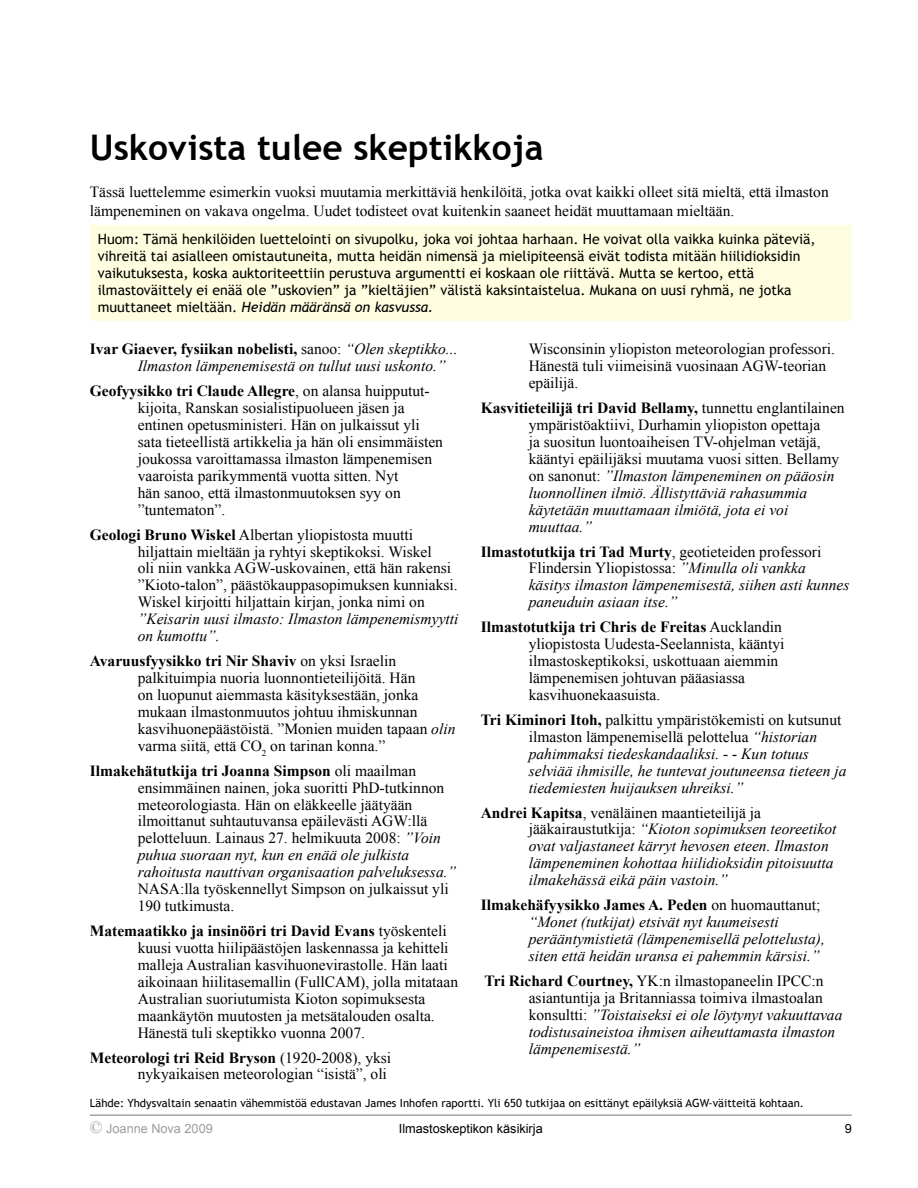
<style>
.page{position:relative;width:918px;height:1188px;background:#fff}
.page>*{position:absolute;margin:0;border:0;box-sizing:border-box;transform-origin:0 0}
.t1{font:700 35.25px "Trebuchet MS";color:#000}
.t2{font:15.45px/17px "Times New Roman";color:#000}
.t3{font:italic 15.45px/17px "Times New Roman";color:#000}
.t4{font:14.1px/17px "Trebuchet MS";color:#000}
.t5{font:12.75px "Arial";color:#000}
.t6{font:12.75px "Arial";color:#9b9da0}
.t7{font:11.25px "Trebuchet MS";color:#000}
.s1{font-style:italic}
.s2{font-weight:700;font-style:normal}
.s3{font-style:normal}
.s4{font-weight:700}
.s5{font-family:"Times New Roman";font-size:16.95px}
</style>
<div class="page">
<hr style="left:90px;top:1114px;width:762px;height:2px;background:#9b9da0">
<div style="left:90px;top:226px;width:762px;height:95px;background:#fffddf"></div>
<h1 class="t1" style="left:90px;top:134px;width:455px">Uskovista tulee skeptikkoja</h1>
<p class="t2" style="left:90px;top:184px;width:741px;line-height:19px">Tässä luettelemme esimerkin vuoksi muutamia merkittäviä henkilöitä, jotka ovat kaikki olleet sitä mieltä, että ilmaston lämpeneminen on vakava ongelma. Uudet todisteet ovat kuitenkin saaneet heidät muuttamaan mieltään.</p>
<p class="t4" style="left:98px;top:232px;width:720px">Huom: Tämä henkilöiden luettelointi on sivupolku, joka voi johtaa harhaan. He voivat olla vaikka kuinka päteviä, vihreitä tai asialleen omistautuneita, mutta heidän nimensä ja mielipiteensä eivät todista mitään hiilidioksidin vaikutuksesta, koska auktoriteettiin perustuva argumentti ei koskaan ole riittävä. Mutta se kertoo, että ilmastoväittely ei enää ole ”uskovien” ja ”kieltäjien” välistä kaksintaistelua. Mukana on uusi ryhmä, ne jotka muuttaneet mieltään. <span class="s1">Heidän määränsä on kasvussa.</span></p>
<p class="t3" style="left:138px;top:342px;width:321px;text-indent:-48px"><span class="s2">Ivar Giaever, fysiikan nobelisti,</span> <span class="s3">sanoo:</span> “Olen skeptikko...<br>Ilmaston lämpenemisestä on tullut uusi uskonto.”</p>
<p class="t2" style="left:138px;top:384px;width:307px;text-indent:-48px"><span class="s4">Geofyysikko tri Claude Allegre</span>, on alansa huipputut&shy;kijoita, Ranskan sosialistipuolueen jäsen ja entinen opetusministeri. Hän on julkaissut yli sata tieteellistä artikkelia ja hän oli ensimmäisten joukossa varoittamassa ilmaston lämpenemisen vaaroista parikymmentä vuotta sitten. Nyt<br>hän sanoo, että ilmastonmuutoksen syy on ”tuntematon”.</p>
<p class="t2" style="left:138px;top:527px;width:321px;text-indent:-48px"><span class="s4">Geologi Bruno Wiskel</span> Albertan yliopistosta muutti hiljattain mieltään ja ryhtyi skeptikoksi. Wiskel<br>oli niin vankka AGW-uskovainen, että hän rakensi ”Kioto-talon”, päästökauppasopimuksen kunniaksi.<br>Wiskel kirjoitti hiljattain kirjan, jonka nimi on</p>
<p class="t3" style="left:138px;top:612px;width:322px">”Keisarin uusi ilmasto: Ilmaston lämpenemismyytti on kumottu”.</p>
<p class="t2" style="left:138px;top:654px;width:319px;text-indent:-48px"><span class="s4">Avaruusfyysikko tri Nir Shaviv</span> on yksi Israelin palkituimpia nuoria luonnontieteilijöitä. Hän<br>on luopunut aiemmasta käsityksestään, jonka mukaan ilmastonmuutos johtuu ihmiskunnan kasvihuonepäästöistä. ”Monien muiden tapaan <span class="s1">olin </span>varma siitä, että CO<sub>2</sub> on tarinan konna.”</p>
<p class="t2" style="left:138px;top:764px;width:320px;text-indent:-48px"><span class="s4">Ilmakehätutkija tri Joanna Simpson</span> oli maailman ensimmäinen nainen, joka suoritti PhD-tutkinnon meteorologiasta. Hän on eläkkeelle jäätyään ilmoittanut suhtautuvansa epäilevästi AGW:llä pelotteluun. Lainaus 27. helmikuuta 2008: <span class="s1">”Voin puhua suoraan nyt, kun en enää ole julkista rahoitusta nauttivan organisaation palveluksessa.”</span></p>
<p class="t2" style="left:138px;top:882px;width:312px">NASA:lla työskennellyt Simpson on julkaissut yli<br>190 tutkimusta.</p>
<p class="t2" style="left:138px;top:924px;width:322px;text-indent:-48px"><span class="s4">Matemaatikko ja insinööri tri David Evans</span> työskenteli kuusi vuotta hiilipäästöjen laskennassa ja kehitteli malleja Australian kasvihuonevirastolle. Hän laati aikoinaan hiilitasemallin (FullCAM), jolla mitataan Australian suoriutumista Kioton sopimuksesta maankäytön muutosten ja metsätalouden osalta.<br>Hänestä tuli skeptikko vuonna 2007.</p>
<p class="t2" style="left:90px;top:1050px;width:303px;text-align:right"><span class="s4">Meteorologi tri Reid Bryson</span> (1920-2008), yksi nykyaikaisen meteorologian “isistä”, oli</p>
<p class="t2" style="left:529px;top:342px;width:308px">Wisconsinin yliopiston meteorologian professori.<br>Hänestä tuli viimeisinä vuosinaan AGW-teorian epäilijä.</p>
<p class="t2" style="left:529px;top:401px;width:317px;text-indent:-48px"><span class="s4">Kasvitieteilijä tri David Bellamy,</span> tunnettu englantilainen ympäristöaktiivi, Durhamin yliopiston opettaja<br>ja suositun luontoaiheisen TV-ohjelman vetäjä, kääntyi epäilijäksi muutama vuosi sitten. Bellamy on sanonut: <span class="s1">”Ilmaston lämpeneminen on pääosin luonnollinen ilmiö. Ällistyttäviä rahasummia käytetään muuttamaan ilmiötä, jota ei voi muuttaa.”</span></p>
<p class="t3" style="left:529px;top:544px;width:322px;text-indent:-48px"><span class="s2">Ilmastotutkija tri Tad Murty</span><span class="s3">, geotieteiden professori Flindersin Yliopistossa:</span> ”Minulla oli vankka käsitys ilmaston lämpenemisestä, siihen asti kunnes paneuduin asiaan itse.”</p>
<p class="t2" style="left:529px;top:620px;width:257px;text-indent:-48px"><span class="s4">Ilmastotutkija tri Chris de Freitas</span> Aucklandin yliopistosta Uudesta-Seelannista, kääntyi ilmastoskeptikoksi, uskottuaan aiemmin lämpenemisen johtuvan pääasiassa kasvihuonekaasuista.</p>
<p class="t3" style="left:529px;top:713px;width:319px;text-indent:-48px"><span class="s2">Tri Kiminori Itoh,</span> <span class="s3">palkittu ympäristökemisti on kutsunut ilmaston lämpenemisellä pelottelua</span> “historian pahimmaksi tiedeskandaaliksi. - - Kun totuus selviää ihmisille, he tuntevat joutuneensa tieteen ja tiedemiesten huijauksen uhreiksi.”</p>
<p class="t3" style="left:529px;top:805px;width:309px;text-indent:-48px"><span class="s2">Andrei Kapitsa</span><span class="s3">, venäläinen maantieteilijä ja jääkairaustutkija:</span> “Kioton sopimuksen teoreetikot ovat valjastaneet kärryt hevosen eteen. Ilmaston lämpeneminen kohottaa hiilidioksidin pitoisuutta ilmakehässä eikä päin vastoin.”</p>
<p class="t3" style="left:529px;top:898px;width:298px;text-indent:-48px"><span class="s2">Ilmakehäfyysikko James A. Peden</span> <span class="s3">on huomauttanut; </span>“Monet (tutkijat) etsivät nyt kuumeisesti perääntymistietä (lämpenemisellä pelottelusta), siten että heidän uransa ei pahemmin kärsisi.”</p>
<p class="t3" style="left:529px;top:974px;width:315px;text-indent:-44px"><span class="s2">Tri Richard Courtney,</span> <span class="s3">YK:n ilmastopaneelin IPCC:n asiantuntija ja Britanniassa toimiva ilmastoalan konsultti:</span> ”Toistaiseksi ei ole löytynyt vakuuttavaa todistusaineistoa ihmisen aiheuttamasta ilmaston lämpenemisestä.”</p>
<p class="t7" style="left:90px;top:1098px;width:716px">Lähde: Yhdysvaltain senaatin vähemmistöä edustavan James Inhofen raportti. Yli 650 tutkijaa on esittänyt epäilyksiä AGW-väitteitä kohtaan.</p>
<p class="t6" style="left:90px;top:1124px;width:124px"><span class="s5">©</span> Joanne Nova 2009</p>
<p class="t5" style="left:399px;top:1124px;width:145px">Ilmastoskeptikon käsikirja</p>
<p class="t5" style="left:845px;top:1124px;width:9px">9</p>
</div>
